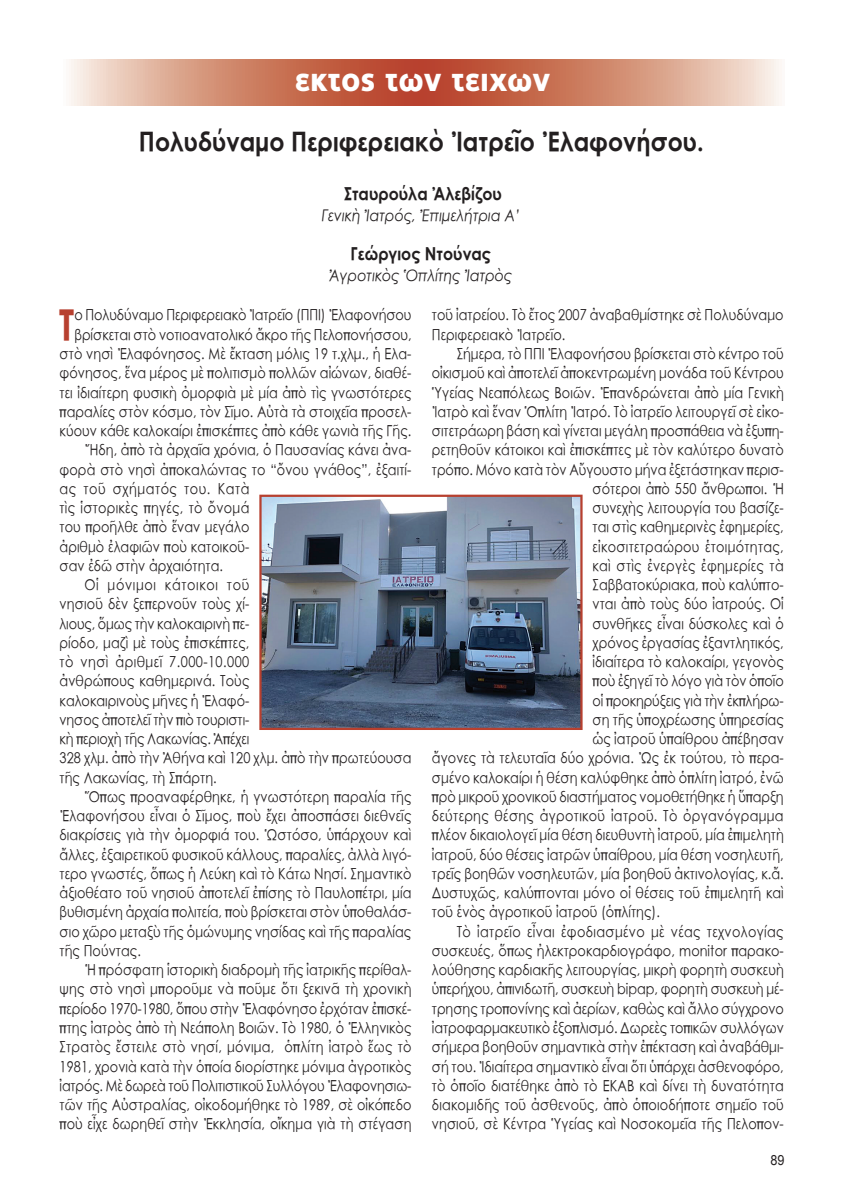
<style>
.page{position:relative;width:844px;height:1191px;background:#fff}
.page>*{position:absolute;margin:0;border:0;box-sizing:border-box;transform-origin:0 0}
.t1{font:41.65px "SK Century Gothic Pol Uni W Bold";color:#b7402f;scale:.86 1}
.t2{font:900 33.25px "PF Catalog";color:#fff;scale:.9 1}
.t3{font:26.25px "SK Century Gothic Pol Uni W Bold";color:#231f20;scale:.9 1}
.t4{font:17.5px "SK Century Gothic Pol Uni W Bold";color:#231f20;scale:.9 1}
.t5{font:15.75px "SK Century Gothic Pol Uni W Italic";color:#231f20;scale:.9 1}
.t6{font:14.88px/19.2px "SK Century Gothic Pol Uni W";letter-spacing:.005em;color:#231f20;scale:.86 1}
.t7{font:14.88px "SK Century Gothic Pol Uni W";letter-spacing:.025em;color:#231f20;scale:.86 1}
.t8{font:14.88px "SK Century Gothic Pol Uni W";letter-spacing:.03em;color:#231f20;scale:.86 1}
.t9{font:14.88px "SK Century Gothic Pol Uni W";letter-spacing:.035em;color:#231f20;scale:.86 1}
.t10{font:14.88px "SK Century Gothic Pol Uni W";letter-spacing:.04em;color:#231f20;scale:.86 1}
.t11{font:14.88px "SK Century Gothic Pol Uni W";letter-spacing:.05em;color:#231f20;scale:.86 1}
.t12{font:14px "Arial Unicode MS";color:#231f20;scale:.9 1}
</style>
<div class="page">
<img style="left:262px;top:497px;width:317px;height:230px">
<div style="left:259px;top:494px;width:323px;height:236px;border:2px solid #b7402f"></div>
<svg style="left:69px;top:60px;width:713px;height:46px;background:#d28b74"></svg>
<h2 class="t2" style="left:295px;top:60px;width:285px">εκτος των τειχων</h2>
<h3 class="t3" style="left:139px;top:122px;width:628px">Πολυδύναμο Περιφερειακὸ Ἰατρεῖο Ἐλαφονήσου.</h3>
<p class="t4" style="left:344px;top:180px;width:177px">Σταυρούλα Ἀλεβίζου</p>
<p class="t5" style="left:321px;top:204px;width:222px">Γενικὴ Ἰατρός, Ἐπιμελήτρια Α’</p>
<p class="t4" style="left:350px;top:240px;width:158px">Γεώργιος Ντούνας</p>
<p class="t5" style="left:329px;top:264px;width:205px">Ἀγροτικὸς Ὁπλίτης Ἰατρὸς</p>
<h1 class="t1" style="left:59px;top:293px;width:19px">Τ</h1>
<p class="t6" style="left:74px;top:306px;width:393px">ο Πολυδύναμο Περιφερειακὸ Ἰατρεῖο (ΠΠΙ) Ἐλαφονήσου</p>
<p class="t6" style="left:74px;top:325px;width:393px">βρίσκεται στὸ νοτιoανατολικό ἄκρο τῆς Πελοπονήσσου,</p>
<p class="t6" style="left:60px;top:344px;width:410px">στὸ νησὶ Ἐλαφόνησος. Μὲ ἔκταση μόλις 19 τ.χλμ., ἡ Ελα-</p>
<p class="t6" style="left:60px;top:363px;width:410px">φόνησος, ἕνα μέρος μὲ πολιτισμὸ πολλῶν αἰώνων, διαθέ-</p>
<p class="t6" style="left:60px;top:383px;width:410px">τει ἰδιαίτερη φυσικὴ ὀμορφιὰ μὲ μία ἀπὸ τὶς γνωστότερες</p>
<p class="t6" style="left:60px;top:402px;width:410px">παραλίες στὸν κόσμο, τὸν Σῖμο. Αὐτὰ τὰ στοιχεῖα προσελ-</p>
<p class="t6" style="left:60px;top:421px;width:410px">κύουν κάθε καλοκαίρι ἐπισκέπτες ἀπὸ κάθε γωνιὰ τῆς Γῆς.</p>
<p class="t6" style="left:84px;top:440px;width:382px">Ἤδη, ἀπὸ τὰ ἀρχαῖα χρόνια, ὁ Παυσανίας κάνει ἀνα-</p>
<p class="t6" style="left:60px;top:460px;width:410px">φορὰ στὸ νησὶ ἀποκαλώντας τo “ὄνου γνάθος”, ἐξαιτί-</p>
<p class="t10" style="left:60px;top:480px;width:222px">ας τοῦ σχήματός του. Κατὰ</p>
<p class="t6" style="left:60px;top:498px;width:222px">τὶς ἱστορικὲς πηγές, τὸ ὄνομά</p>
<p class="t6" style="left:60px;top:517px;width:222px">του προῆλθε ἀπὸ ἕναν μεγάλο</p>
<p class="t6" style="left:60px;top:537px;width:222px">ἀριθμὸ ἐλαφιῶν ποὺ κατοικοῦ-</p>
<p class="t6" style="left:60px;top:556px;width:192px">σαν ἐδῶ στὴν ἀρχαιότητα.</p>
<p class="t11" style="left:84px;top:576px;width:193px">Οἱ μόνιμοι κάτοικοι τοῦ</p>
<p class="t6" style="left:60px;top:594px;width:222px">νησιοῦ δὲν ξεπερνοῦν τοὺς χί-</p>
<p class="t6" style="left:60px;top:614px;width:222px">λιους, ὅμως τὴν καλοκαιρινὴ πε-</p>
<p class="t6" style="left:60px;top:633px;width:222px">ρίοδο, μαζὶ μὲ τοὺς ἐπισκέπτες,</p>
<p class="t9" style="left:60px;top:653px;width:222px">τὸ νησὶ ἀριθμεῖ 7.000-10.000</p>
<p class="t6" style="left:60px;top:671px;width:222px">ἀνθρώπους καθημερινά. Τοὺς</p>
<p class="t6" style="left:60px;top:691px;width:222px">καλοκαιρινοὺς μῆνες ἡ Ἐλαφό-</p>
<p class="t6" style="left:60px;top:710px;width:222px">νησος ἀποτελεῖ τὴν πιὸ τουριστι-</p>
<p class="t6" style="left:60px;top:729px;width:222px">κὴ περιοχὴ τῆς Λακωνίας. Ἀπέχει</p>
<p class="t6" style="left:60px;top:748px;width:410px">328 χλμ. ἀπὸ τὴν Ἀθήνα καὶ 120 χλμ. ἀπὸ τὴν πρωτεύουσα</p>
<p class="t6" style="left:60px;top:768px;width:184px">τῆς Λακωνίας, τὴ Σπάρτη.</p>
<p class="t6" style="left:84px;top:787px;width:381px">Ὅπως προαναφέρθηκε, ἡ γνωστότερη παραλία τῆς</p>
<p class="t6" style="left:60px;top:806px;width:410px">Ἐλαφονήσου εἶναι ὁ Σῖμος, ποὺ ἔχει ἀποσπάσει διεθνεῖς</p>
<p class="t6" style="left:60px;top:825px;width:410px">διακρίσεις γιὰ τὴν ὀμορφιά του. Ὡστόσο, ὑπάρχουν καὶ</p>
<p class="t6" style="left:60px;top:845px;width:410px">ἄλλες, ἐξαιρετικοῦ φυσικοῦ κάλλους, παραλίες, ἀλλὰ λιγό-</p>
<p class="t6" style="left:60px;top:864px;width:410px">τερο γνωστές, ὅπως ἡ Λεύκη καὶ τὸ Κάτω Νησί. Σημαντικὸ</p>
<p class="t6" style="left:60px;top:883px;width:410px">ἀξιοθέατο τοῦ νησιοῦ ἀποτελεῖ ἐπίσης τὸ Παυλοπέτρι, μία</p>
<p class="t6" style="left:60px;top:902px;width:410px">βυθισμένη ἀρχαία πολιτεία, ποὺ βρίσκεται στὸν ὑποθαλάσ-</p>
<p class="t6" style="left:60px;top:922px;width:410px">σιο χῶρο μεταξὺ τῆς ὁμώνυμης νησίδας καὶ τῆς παραλίας</p>
<p class="t6" style="left:60px;top:941px;width:96px">τῆς Πούντας.</p>
<p class="t6" style="left:84px;top:960px;width:382px">Ἡ πρόσφατη ἱστορικὴ διαδρομὴ τῆς ἰατρικῆς περίθαλ-</p>
<p class="t6" style="left:60px;top:979px;width:410px">ψης στὸ νησὶ μποροῦμε νὰ ποῦμε ὅτι ξεκινᾶ τὴ χρονικὴ</p>
<p class="t6" style="left:60px;top:999px;width:410px">περίοδο 1970-1980, ὅπου στὴν Ἐλαφόνησο ἐρχόταν ἐπισκέ-</p>
<p class="t6" style="left:60px;top:1018px;width:410px">πτης ἰατρὸς ἀπὸ τὴ Νεάπολη Βοιῶν. Τὸ 1980, ὁ Ἑλληνικὸς</p>
<p class="t6" style="left:60px;top:1037px;width:410px">Στρατὸς ἔστειλε στὸ νησί, μόνιμα, ὁπλίτη ἰατρὸ ἕως τὸ</p>
<p class="t6" style="left:60px;top:1056px;width:410px">1981, χρονιὰ κατὰ τὴν ὁποία διορίστηκε μόνιμα ἀγροτικὸς</p>
<p class="t6" style="left:60px;top:1076px;width:410px">ἰατρός. Μὲ δωρεὰ τοῦ Πολιτιστικοῦ Συλλόγου Ἐλαφονησιω-</p>
<p class="t6" style="left:60px;top:1095px;width:410px">τῶν τῆς Αὐστραλίας, οἰκοδομήθηκε τὸ 1989, σὲ οἰκόπεδο</p>
<p class="t6" style="left:60px;top:1114px;width:410px">ποὺ εἶχε δωρηθεῖ στὴν Ἐκκλησία, οἴκημα γιὰ τὴ στέγαση</p>
<p class="t6" style="left:432px;top:306px;width:410px">τοῦ ἰατρείου. Τὸ ἔτος 2007 ἀναβαθμίστηκε σὲ Πολυδύναμο<br>Περιφερειακὸ Ἰατρεῖο.</p>
<p class="t6" style="left:456px;top:344px;width:381px">Σήμερα, τὸ ΠΠΙ Ἐλαφονήσου βρίσκεται στὸ κέντρο τοῦ</p>
<p class="t6" style="left:432px;top:363px;width:410px">οἰκισμοῦ καὶ ἀποτελεῖ ἀποκεντρωμένη μονάδα τοῦ Κέντρου</p>
<p class="t6" style="left:432px;top:383px;width:410px">Ὑγείας Νεαπόλεως Βοιῶν. Ἐπανδρώνεται ἀπὸ μία Γενικὴ</p>
<p class="t6" style="left:432px;top:402px;width:410px">Ἰατρὸ καὶ ἕναν Ὁπλίτη Ἰατρό. Τὸ ἰατρεῖο λειτουργεῖ σὲ εἰκο-</p>
<p class="t6" style="left:432px;top:421px;width:410px">σιτετράωρη βάση καὶ γίνεται μεγάλη προσπάθεια νὰ ἐξυπη-</p>
<p class="t6" style="left:432px;top:440px;width:410px">ρετηθοῦν κάτοικοι καὶ ἐπισκέπτες μὲ τὸν καλύτερο δυνατὸ</p>
<p class="t6" style="left:432px;top:460px;width:410px">τρόπο. Μόνο κατὰ τὸν Αὔγουστο μήνα ἐξετάστηκαν περισ-</p>
<p class="t6" style="left:592px;top:479px;width:224px">σότεροι ἀπὸ 550 ἄνθρωποι. Ἡ</p>
<p class="t6" style="left:592px;top:498px;width:224px">συνεχὴς λειτουργία του βασίζε-</p>
<p class="t6" style="left:592px;top:517px;width:224px">ται στὶς καθημερινὲς ἐφημερίες,</p>
<p class="t6" style="left:592px;top:537px;width:224px">εἰκοσιτετραώρου ἑτοιμότητας,</p>
<p class="t7" style="left:592px;top:557px;width:224px">καὶ στὶς ἐνεργὲς ἐφημερίες τὰ</p>
<p class="t6" style="left:592px;top:575px;width:224px">Σαββατοκύριακα, ποὺ καλύπτο-</p>
<p class="t6" style="left:592px;top:594px;width:224px">νται ἀπὸ τοὺς δύο ἰατρούς. Οἱ</p>
<p class="t6" style="left:592px;top:614px;width:224px">συνθῆκες εἶναι δύσκολες καὶ ὁ</p>
<p class="t6" style="left:592px;top:633px;width:224px">χρόνος ἐργασίας ἐξαντλητικός,</p>
<p class="t6" style="left:592px;top:652px;width:224px">ἰδιαίτερα τὸ καλοκαίρι, γεγονὸς</p>
<p class="t6" style="left:592px;top:671px;width:224px">ποὺ ἐξηγεῖ τὸ λόγο γιὰ τὸν ὁποῖο</p>
<p class="t6" style="left:592px;top:691px;width:224px">οἱ προκηρύξεις γιὰ τὴν ἐκπλήρω-</p>
<p class="t6" style="left:592px;top:710px;width:224px">ση τῆς ὑποχρέωσης ὑπηρεσίας</p>
<p class="t6" style="left:592px;top:729px;width:224px">ὡς ἰατροῦ ὑπαίθρου ἀπέβησαν</p>
<p class="t6" style="left:432px;top:748px;width:410px">ἄγονες τὰ τελευταῖα δύο χρόνια. Ὠς ἐκ τούτου, τὸ περα-</p>
<p class="t6" style="left:432px;top:768px;width:410px">σμένο καλοκαίρι ἡ θέση καλύφθηκε ἀπὸ ὁπλίτη ἰατρό, ἐνῶ</p>
<p class="t6" style="left:432px;top:787px;width:410px">πρὸ μικροῦ χρονικοῦ διαστήματος νομοθετήθηκε ἡ ὕπαρξη</p>
<p class="t7" style="left:432px;top:807px;width:410px">δεύτερης θέσης ἀγροτικοῦ ἰατροῦ. Τὸ ὀργανόγραμμα</p>
<p class="t6" style="left:432px;top:825px;width:410px">πλέον δικαιολογεῖ μία θέση διευθυντὴ ἰατροῦ, μία ἐπιμελητὴ</p>
<p class="t6" style="left:432px;top:845px;width:410px">ἰατροῦ, δύο θέσεις ἰατρῶν ὑπαίθρου, μία θέση νοσηλευτῆ,</p>
<p class="t6" style="left:432px;top:864px;width:410px">τρεῖς βοηθῶν νοσηλευτῶν, μία βοηθοῦ ἀκτινολογίας, κ.ἄ.</p>
<p class="t6" style="left:432px;top:883px;width:410px">Δυστυχῶς, καλύπτονται μόνο οἱ θέσεις τοῦ ἐπιμελητῆ καὶ</p>
<p class="t6" style="left:432px;top:902px;width:266px">τοῦ ἑνὸς ἀγροτικοῦ ἰατροῦ (ὁπλίτης).</p>
<p class="t8" style="left:456px;top:923px;width:381px">Τὸ ἰατρεῖο εἶναι ἐφοδιασμένο μὲ νέας τεχνολογίας</p>
<p class="t6" style="left:432px;top:941px;width:410px">συσκευές, ὅπως ἠλεκτροκαρδιογράφο, monitor παρακο-</p>
<p class="t6" style="left:432px;top:960px;width:410px">λούθησης καρδιακῆς λειτουργίας, μικρὴ φορητὴ συσκευὴ</p>
<p class="t6" style="left:432px;top:979px;width:410px">ὑπερήχου, ἀπινιδωτῆ, συσκευὴ bipap, φορητὴ συσκευὴ μέ-</p>
<p class="t6" style="left:432px;top:999px;width:410px">τρησης τροπονίνης καὶ ἀερίων, καθὼς καὶ ἄλλο σύγχρονο</p>
<p class="t6" style="left:432px;top:1018px;width:410px">ἰατροφαρμακευτικὸ ἐξοπλισμό. Δωρεὲς τοπικῶν συλλόγων</p>
<p class="t6" style="left:432px;top:1037px;width:410px">σήμερα βοηθοῦν σημαντικὰ στὴν ἐπέκταση καὶ ἀναβάθμι-</p>
<p class="t6" style="left:432px;top:1056px;width:410px">σή του. Ἰδιαίτερα σημαντικὸ εἶναι ὅτι ὑπάρχει ἀσθενοφόρο,</p>
<p class="t6" style="left:432px;top:1076px;width:410px">τὸ ὁποῖο διατέθηκε ἀπὸ τὸ ΕΚΑΒ καὶ δίνει τὴ δυνατότητα</p>
<p class="t6" style="left:432px;top:1095px;width:410px">διακομιδῆς τοῦ ἀσθενοῦς, ἀπὸ ὁποιοδήποτε σημεῖο τοῦ</p>
<p class="t6" style="left:432px;top:1114px;width:410px">νησιοῦ, σὲ Κέντρα Ὑγείας καὶ Νοσοκομεῖα τῆς Πελοπον-</p>
<p class="t12" style="left:770px;top:1149px;width:17px">89</p>
</div>
